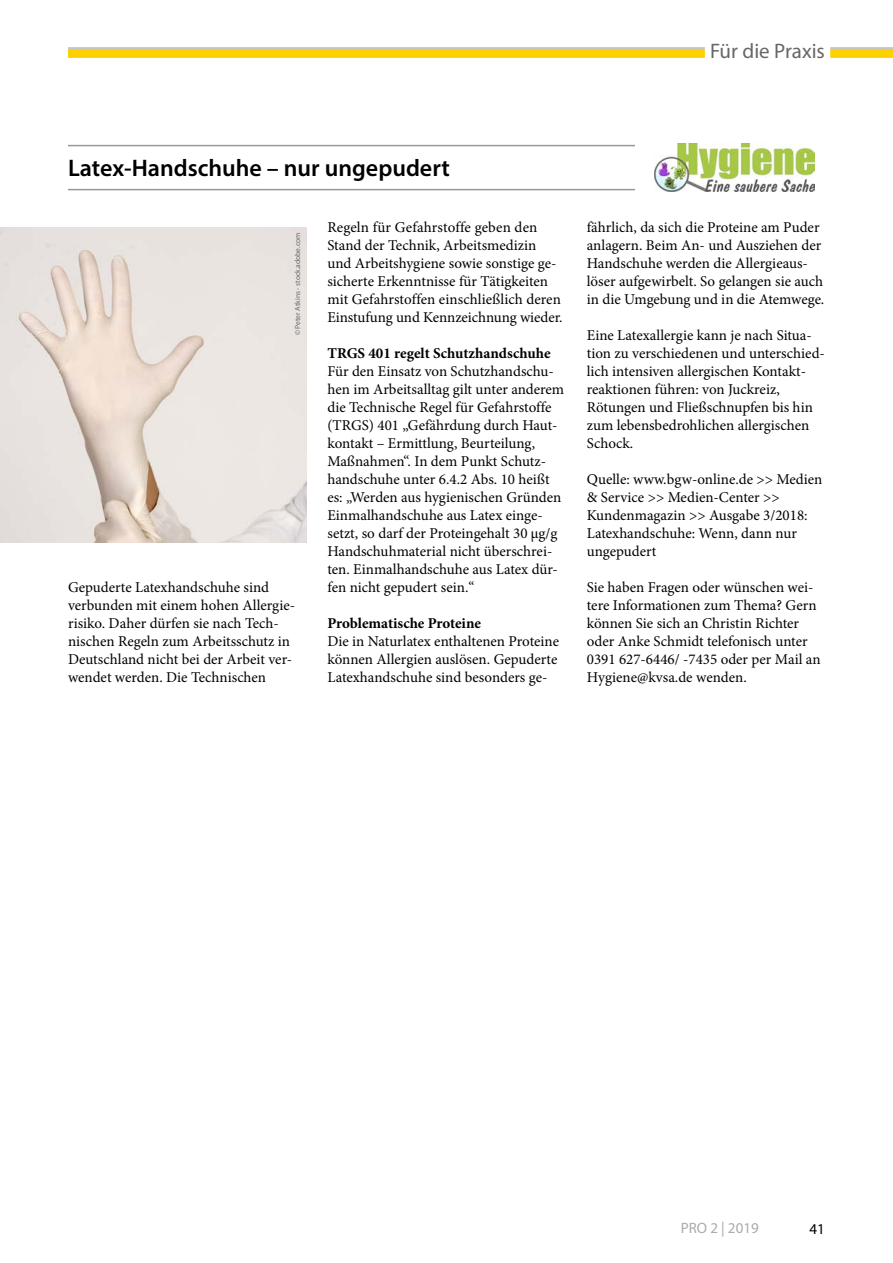
<style>
.page{position:relative;width:893px;height:1263px;background:#fff}
.page>*{position:absolute;margin:0;border:0;box-sizing:border-box;transform-origin:0 0}
.t1{font:600 24px "Myriad Pro";color:#000}
.t2{font:21px "Myriad Pro";color:#676767}
.t3{font:15px/18px "Minion Pro";color:#000}
.t4{font:700 15px "Minion Pro";color:#000}
.t5{font:15px "Myriad Pro";color:#aaa}
.t6{font:15px "Myriad Pro";color:#000}
.t7{font:7.5px "Myriad Pro";color:#676767}
</style>
<div class="page">
<div style="left:68px;top:47px;width:825px;height:11px;background:#fdd000"></div>
<hr style="left:68px;top:47px;width:825px;height:3px;background:#c4c4c5">
<div style="left:705px;top:36px;width:125px;height:30px;background:#fff"></div>
<hr style="left:68px;top:145px;width:567px;height:1px;background:#989898">
<hr style="left:68px;top:189px;width:567px;height:1px;background:#989898">
<img style="left:655px;top:144px;width:159px;height:48px">
<img style="left:0;top:228px;width:306px;height:315px">
<h2 class="t2" style="left:710px;top:38px;width:116px">Für die Praxis</h2>
<h1 class="t1" style="left:68px;top:153px;width:383px">Latex-Handschuhe – nur ungepudert</h1>
<p class="t7" style="left:293px;top:335px;width:104px;rotate:-90deg">© Peter Atkins - stock.adobe.com</p>
<p class="t3" style="left:68px;top:578px;width:227px">Gepuderte Latexhandschuhe sind verbunden mit einem hohen Allergie&shy;risiko. Daher dürfen sie nach Tech&shy;nischen Regeln zum Arbeitsschutz in Deutschland nicht bei der Arbeit ver&shy;wendet werden. Die Technischen</p>
<p class="t3" style="left:327px;top:218px;width:237px">Regeln für Gefahrstoffe geben den Stand der Technik, Arbeitsmedizin und Arbeitshygiene sowie sonstige ge&shy;sicherte Erkenntnisse für Tätigkeiten mit Gefahrstoffen einschließlich deren Einstufung und Kennzeichnung wieder.</p>
<p class="t4" style="left:327px;top:343px;width:225px">TRGS 401 regelt Schutzhandschuhe</p>
<p class="t3" style="left:327px;top:362px;width:238px">Für den Einsatz von Schutzhandschu&shy;hen im Arbeitsalltag gilt unter anderem die Technische Regel für Gefahrstoffe (TRGS) 401 „Gefährdung durch Haut&shy;kontakt – Ermittlung, Beurteilung, Maßnahmen“. In dem Punkt Schutz&shy;handschuhe unter 6.4.2 Abs. 10 heißt es: „Werden aus hygienischen Gründen Einmalhandschuhe aus Latex einge&shy;setzt, so darf der Proteingehalt 30 μg/g Handschuhmaterial nicht überschrei&shy;ten. Einmalhandschuhe aus Latex dür&shy;fen nicht gepudert sein.“</p>
<p class="t4" style="left:327px;top:613px;width:155px">Problematische Proteine</p>
<p class="t3" style="left:327px;top:632px;width:233px;text-align:justify">Die in Naturlatex enthaltenen Proteine können Allergien auslösen. Gepuderte Latexhandschuhe sind besonders ge-</p>
<p class="t3" style="left:587px;top:218px;width:239px">fährlich, da sich die Proteine am Puder anlagern. Beim An- und Ausziehen der Handschuhe werden die Allergieaus&shy;löser aufgewirbelt. So gelangen sie auch in die Umgebung und in die Atemwege.</p>
<p class="t3" style="left:587px;top:326px;width:240px">Eine Latexallergie kann je nach Situa&shy;tion zu verschiedenen und unterschied&shy;lich intensiven allergischen Kontakt&shy;reaktionen führen: von Juckreiz, Rötungen und Fließschnupfen bis hin zum lebensbedrohlichen allergischen Schock.</p>
<p class="t3" style="left:587px;top:470px;width:237px">Quelle: www.bgw-online.de &gt;&gt; Medien &amp; Service &gt;&gt; Medien-Center &gt;&gt;<br>Kundenmagazin &gt;&gt; Ausgabe 3/2018:<br>Latexhandschuhe: Wenn, dann nur ungepudert</p>
<p class="t3" style="left:587px;top:578px;width:235px">Sie haben Fragen oder wünschen wei&shy;tere Informationen zum Thema? Gern können Sie sich an Christin Richter oder Anke Schmidt telefonisch unter 0391 627-6446/ -7435 oder per Mail an Hygiene@kvsa.de wenden.</p>
<p class="t5" style="left:681px;top:1219px;width:79px">PRO 2 | 2019</p>
<p class="t6" style="left:809px;top:1220px;width:17px">41</p>
</div>
